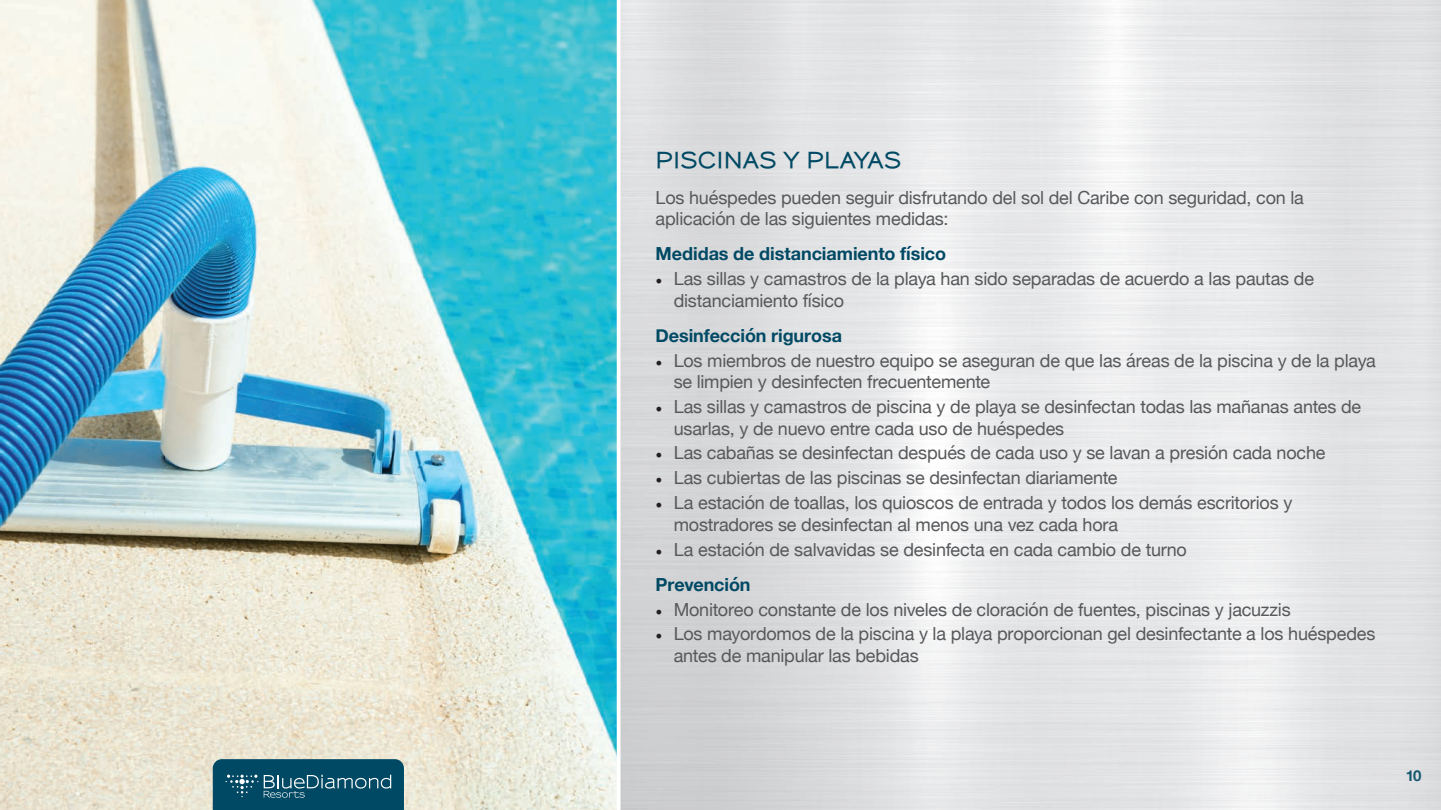
<style>
.page{position:relative;width:1441px;height:810px;background:#fff}
.page>*{position:absolute;margin:0;border:0;box-sizing:border-box;transform-origin:0 0}
.t1{font:800 21px "Sansumi";letter-spacing:.025em;color:#004964}
.t2{font:18px/21.6px "Helvetica Neue";letter-spacing:-.01em;color:#57585a}
.t3{font:700 18px "Helvetica Neue";letter-spacing:-.005em;color:#004964}
.t4{font:700 15px "Helvetica Neue";color:#004964}
.s1{font-family:"Minion Pro";color:#231f20}
.s2{font-weight:700;color:#004964}
</style>
<div class="page">
<img style="left:0;top:0;width:616px;height:810px">
<svg style="left:616px;top:0;width:1px;height:810px"></svg>
<svg style="left:213px;top:759px;width:191px;height:51px;background:#11556e"></svg>
<p class="t1" style="left:655px;top:148px;width:247px">PISCINAS Y PLAYAS</p>
<p class="t2" style="left:655px;top:187px;width:649px">Los huéspedes pueden seguir disfrutando del sol del Caribe con seguridad, con la aplicación de las siguientes medidas:</p>
<p class="t3" style="left:655px;top:240px;width:292px">Medidas de distanciamiento físico</p>
<p class="t2" style="left:673px;top:269px;width:642px;text-indent:-18px"><span class="s1">•</span> Las sillas y camastros de la playa han sido separadas de acuerdo a las pautas de distanciamiento físico</p>
<p class="t3" style="left:655px;top:321px;width:188px">Desinfección rigurosa</p>
<p class="t2" style="left:673px;top:350px;width:703px;text-indent:-18px"><span class="s1">•</span> Los miembros de nuestro equipo se aseguran de que las áreas de la piscina y de la playa se limpien y desinfecten frecuentemente</p>
<p class="t2" style="left:673px;top:397px;width:689px;text-indent:-18px"><span class="s1">•</span> Las sillas y camastros de piscina y de playa se desinfectan todas las mañanas antes de usarlas, y de nuevo entre cada uso de huéspedes</p>
<p class="t2" style="left:655px;top:443px;width:671px"><span class="s1">•</span> Las cabañas se desinfectan después de cada uso y se lavan a presión cada noche</p>
<p class="t2" style="left:655px;top:468px;width:463px"><span class="s1">•</span> Las cubiertas de las piscinas se desinfectan diariamente</p>
<p class="t2" style="left:673px;top:493px;width:620px;text-indent:-18px"><span class="s1">•</span> La estación de toallas, los quioscos de entrada y todos los demás escritorios y mostradores se desinfectan al menos una vez cada hora</p>
<p class="t2" style="left:655px;top:533px;width:532px;line-height:35.1px"><span class="s1">•</span> La estación de salvavidas se desinfecta en cada cambio de turno<br><span class="s2">Prevención</span></p>
<p class="t2" style="left:655px;top:599px;width:636px"><span class="s1">•</span> Monitoreo constante de los niveles de cloración de fuentes, piscinas y jacuzzis</p>
<p class="t2" style="left:673px;top:624px;width:703px;text-indent:-18px"><span class="s1">•</span> Los mayordomos de la piscina y la playa proporcionan gel desinfectante a los huéspedes antes de manipular las bebidas</p>
<p class="t4" style="left:1404px;top:764px;width:18px">10</p>
</div>
